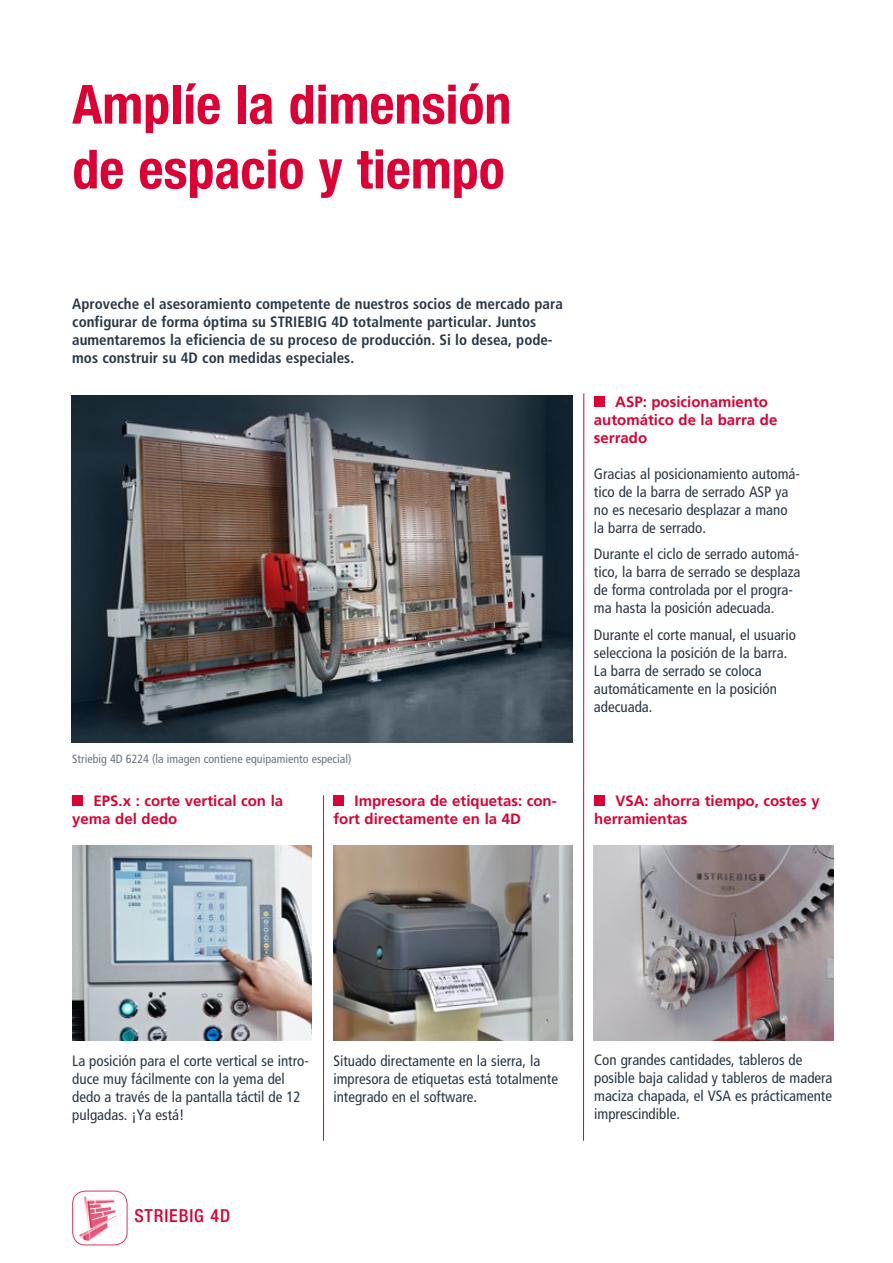
<style>
.page{position:relative;width:893px;height:1263px;background:#fff}
.page>*{position:absolute;margin:0;border:0;box-sizing:border-box;transform-origin:0 0}
.t1{font:700 condensed 54px/64.8px "Helvetica Neue LT Pro";color:#dc0034}
.t2{font:500 condensed 18px "Helvetica Neue LT Pro";letter-spacing:.05em;color:#dc0034}
.t3{font:condensed 15px/18px "Frutiger LT Std";color:#293745}
.t4{font:700 condensed 15px/18px "Frutiger LT Std";color:#293745}
.t5{font:700 15px/18px "Frutiger LT Std";color:#dc0034}
.t6{font:condensed 12px "Frutiger LT Std";color:#69737d}
</style>
<div class="page">
<img style="left:333px;top:845px;width:240px;height:196px">
<img style="left:72px;top:845px;width:240px;height:196px">
<img style="left:594px;top:845px;width:239px;height:196px">
<img style="left:72px;top:395px;width:501px;height:347px">
<div style="left:72px;top:795px;width:11px;height:10px;background:#dc0034"></div>
<hr style="left:583px;top:393px;width:1px;height:748px;background:#dc0034">
<hr style="left:323px;top:795px;width:1px;height:346px;background:#dc0034">
<div style="left:333px;top:795px;width:11px;height:10px;background:#dc0034"></div>
<div style="left:594px;top:795px;width:11px;height:10px;background:#dc0034"></div>
<div style="left:594px;top:396px;width:10px;height:11px;background:#dc0034"></div>
<div style="left:72px;top:1191px;width:55px;height:54px;border:1px solid #e3335d;border-radius:13px"></div>
<img style="left:79px;top:1194px;width:43px;height:47px">
<svg style="left:89px;top:1200px;width:37px;height:27px"></svg>
<h1 class="t1" style="left:72px;top:72px;width:441px">Amplíe la dimensión de espacio y tiempo</h1>
<p class="t4" style="left:72px;top:295px;width:492px">Aproveche el asesoramiento competente de nuestros socios de mercado para configurar de forma óptima su STRIEBIG 4D totalmente particular. Juntos aumentaremos la eficiencia de su proceso de producción. Si lo desea, pode&shy;mos construir su 4D con medidas especiales.</p>
<p class="t6" style="left:72px;top:752px;width:281px">Striebig 4D 6224 (la imagen contiene equipamiento especial)</p>
<p class="t5" style="left:72px;top:791px;width:212px;text-indent:21px">EPS.x : corte vertical con la yema del dedo</p>
<p class="t5" style="left:333px;top:791px;width:225px;text-indent:21px">Impresora de etiquetas: con&shy;fort directamente en la 4D</p>
<p class="t5" style="left:594px;top:393px;width:185px;text-indent:21px">ASP: posicionamiento automático de la barra de serrado</p>
<p class="t3" style="left:594px;top:465px;width:208px">Gracias al posicionamiento automá&shy;tico de la barra de serrado ASP ya no es necesario desplazar a mano la barra de serrado.</p>
<p class="t3" style="left:594px;top:545px;width:208px">Durante el ciclo de serrado automá&shy;tico, la barra de serrado se desplaza de forma controlada por el progra&shy;ma hasta la posición adecuada.</p>
<p class="t3" style="left:594px;top:626px;width:204px">Durante el corte manual, el usuario selecciona la posición de la barra.<br>La barra de serrado se coloca automáticamente en la posición adecuada.</p>
<p class="t5" style="left:594px;top:791px;width:227px;text-indent:21px">VSA: ahorra tiempo, costes y herramientas</p>
<p class="t3" style="left:72px;top:1052px;width:238px">La posición para el corte vertical se intro&shy;duce muy fácilmente con la yema del dedo a través de la pantalla táctil de 12 pulgadas. ¡Ya está!</p>
<p class="t3" style="left:333px;top:1052px;width:226px">Situado directamente en la sierra, la impresora de etiquetas está totalmente integrado en el software.</p>
<p class="t2" style="left:134px;top:1204px;width:97px">STRIEBIG 4D</p>
<p class="t3" style="left:594px;top:1050px;width:240px">Con grandes cantidades, tableros de posible baja calidad y tableros de madera maciza chapada, el VSA es prácticamente imprescindible.</p>
</div>
